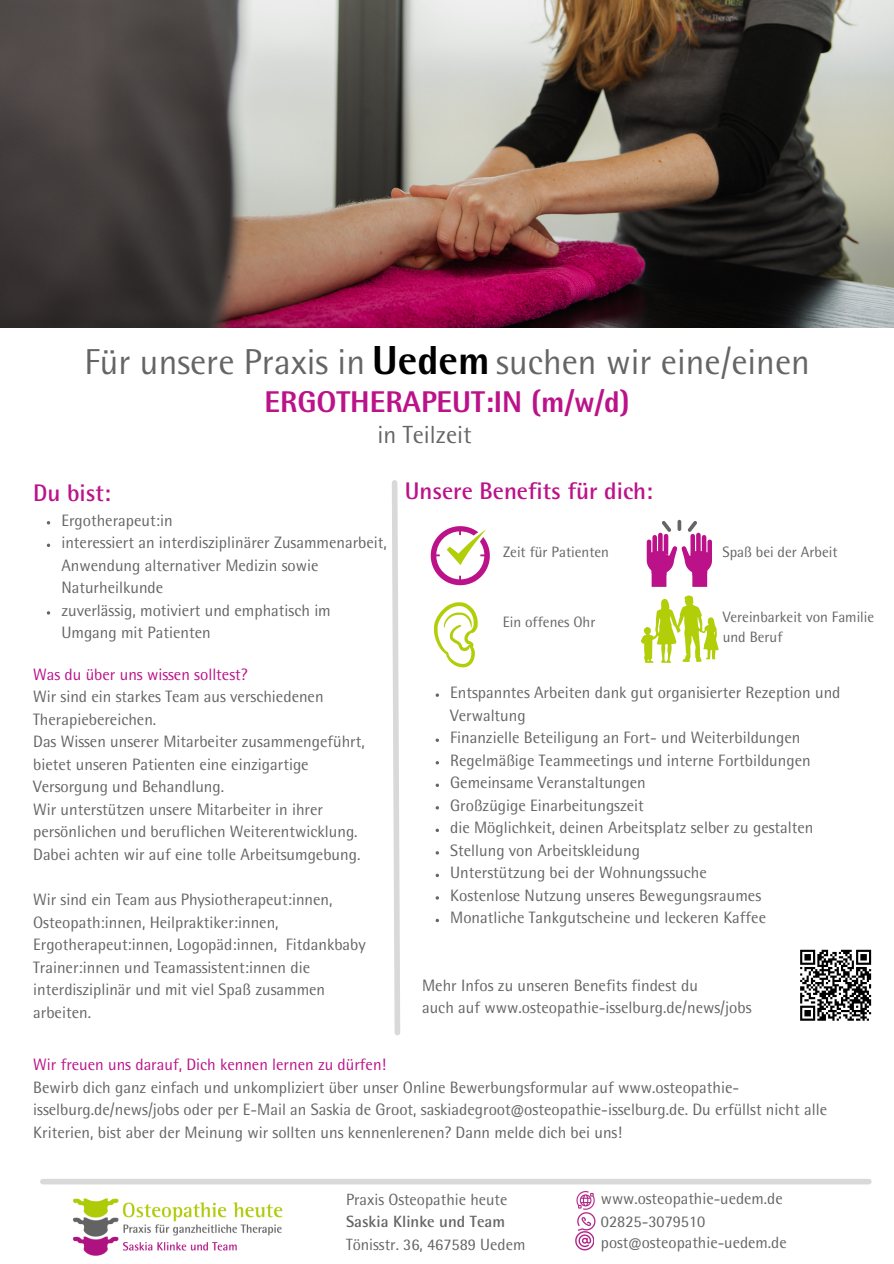
<style>
.page{position:relative;width:894px;height:1264px;background:#fff}
.page>*{position:absolute;margin:0;border:0;box-sizing:border-box;transform-origin:0 0}
.t1{font:800 40.5px "Rotis Semi Sans Std";color:#000}
.t2{font:36px "Rotis Semi Sans Std";color:#666565}
.t3{font:800 30px "Rotis Semi Sans Std";color:#bb1289}
.t4{font:24.75px "Rotis Semi Sans Std";color:#666565}
.t5{font:700 24px "Rotis Semi Sans Std";color:#bb1289}
.t6{font:16.5px/22.5px "Rotis Semi Sans Std";color:#666565}
.t7{font:16.5px "Rotis Semi Sans Std";color:#bb1289}
.t8{font:16.2px/20.7px "Rotis Semi Sans Std";color:#666565}
.t9{font:700 16.2px "Rotis Semi Sans Std";color:#666565}
.t10{font:15px/20.2px "Rotis Semi Sans Std";color:#666565}
</style>
<div class="page">
<img style="left:576px;top:1191px;width:18px;height:18px">
<img style="left:577px;top:1212px;width:18px;height:18px">
<img style="left:575px;top:1231px;width:18px;height:19px">
<svg style="left:800px;top:949px;width:70px;height:71px"></svg>
<img style="left:55px;top:1184px;width:245px;height:72px">
<svg style="left:434px;top:602px;width:43px;height:65px"></svg>
<svg style="left:641px;top:595px;width:77px;height:68px"></svg>
<svg style="left:646px;top:520px;width:65px;height:67px"></svg>
<svg style="left:392px;top:480px;width:8px;height:556px"></svg>
<div style="left:43px;top:1178px;width:825px;height:6px;background:#d9d9d9"></div>
<svg style="left:430px;top:526px;width:60px;height:59px"></svg>
<img style="left:0;top:0;width:893px;height:327px">
<svg style="left:47px;top:543px;width:3px;height:4px"></svg>
<svg style="left:435px;top:693px;width:4px;height:4px"></svg>
<svg style="left:435px;top:738px;width:4px;height:4px"></svg>
<svg style="left:435px;top:783px;width:4px;height:4px"></svg>
<svg style="left:435px;top:828px;width:4px;height:4px"></svg>
<svg style="left:435px;top:873px;width:4px;height:4px"></svg>
<svg style="left:435px;top:918px;width:4px;height:4px"></svg>
<h1 class="t1" style="left:372px;top:345px;width:119px">Uedem</h1>
<h2 class="t2" style="left:84px;top:349px;width:282px">Für unsere Praxis in</h2>
<h2 class="t2" style="left:496px;top:349px;width:315px">suchen wir eine/einen</h2>
<h3 class="t3" style="left:264px;top:391px;width:366px">ERGOTHERAPEUT:IN (m/w/d)</h3>
<h3 class="t4" style="left:377px;top:425px;width:96px">in Teilzeit</h3>
<h3 class="t5" style="left:404px;top:482px;width:249px">Unsere Benefits für dich:</h3>
<h3 class="t5" style="left:33px;top:484px;width:79px">Du bist:</h3>
<p class="t6" style="left:61px;top:511px;width:327px">Ergotherapeut:in<br>interessiert an interdisziplinärer Zusammenarbeit,<br>Anwendung alternativer Medizin sowie<br>Naturheilkunde<br>zuverlässig, motiviert und emphatisch im<br>Umgang mit Patienten</p>
<p class="t7" style="left:33px;top:668px;width:216px">Was du über uns wissen solltest?</p>
<p class="t6" style="left:33px;top:687px;width:333px">Wir sind ein starkes Team aus verschiedenen Therapiebereichen.<br>Das Wissen unserer Mitarbeiter zusammengeführt, bietet unseren Patienten eine einzigartige Versorgung und Behandlung.<br>Wir unterstützen unsere Mitarbeiter in ihrer persönlichen und beruflichen Weiterentwicklung.<br>Dabei achten wir auf eine tolle Arbeitsumgebung.</p>
<p class="t6" style="left:33px;top:890px;width:334px">Wir sind ein Team aus Physiotherapeut:innen, Osteopath:innen, Heilpraktiker:innen, Ergotherapeut:innen, Logopäd:innen, Fitdankbaby Trainer:innen und Teamassistent:innen die interdisziplinär und mit viel Spaß zusammen arbeiten.</p>
<p class="t10" style="left:503px;top:544px;width:107px">Zeit für Patienten</p>
<p class="t10" style="left:502px;top:614px;width:94px">Ein offenes Ohr</p>
<p class="t10" style="left:722px;top:544px;width:116px">Spaß bei der Arbeit</p>
<p class="t10" style="left:722px;top:608px;width:153px">Vereinbarkeit von Familie und Beruf</p>
<p class="t6" style="left:450px;top:683px;width:392px">Entspanntes Arbeiten dank gut organisierter Rezeption und Verwaltung<br>Finanzielle Beteiligung an Fort- und Weiterbildungen Regelmäßige Teammeetings und interne Fortbildungen Gemeinsame Veranstaltungen<br>Großzügige Einarbeitungszeit<br>die Möglichkeit, deinen Arbeitsplatz selber zu gestalten Stellung von Arbeitskleidung<br>Unterstützung bei der Wohnungssuche<br>Kostenlose Nutzung unseres Bewegungsraumes<br>Monatliche Tankgutscheine und leckeren Kaffee</p>
<p class="t6" style="left:422px;top:976px;width:331px">Mehr Infos zu unseren Benefits findest du<br>auch auf www.osteopathie-isselburg.de/news/jobs</p>
<p class="t7" style="left:33px;top:1058px;width:354px">Wir freuen uns darauf, Dich kennen lernen zu dürfen!</p>
<p class="t6" style="left:33px;top:1078px;width:795px">Bewirb dich ganz einfach und unkompliziert über unser Online Bewerbungsformular auf www.osteopathie&shy;isselburg.de/news/jobs oder per E-Mail an Saskia de Groot, saskiadegroot@osteopathie-isselburg.de. Du erfüllst nicht alle<br>Kriterien, bist aber der Meinung wir sollten uns kennenlerenen? Dann melde dich bei uns!</p>
<p class="t8" style="left:346px;top:1191px;width:163px">Praxis Osteopathie heute</p>
<p class="t8" style="left:600px;top:1190px;width:183px">www.osteopathie-uedem.de</p>
<p class="t9" style="left:346px;top:1215px;width:160px">Saskia Klinke und Team</p>
<p class="t8" style="left:346px;top:1236px;width:181px">Tönisstr. 36, 467589 Uedem</p>
<p class="t8" style="left:600px;top:1213px;width:187px">02825-3079510 post@osteopathie-uedem.de</p>
</div>
